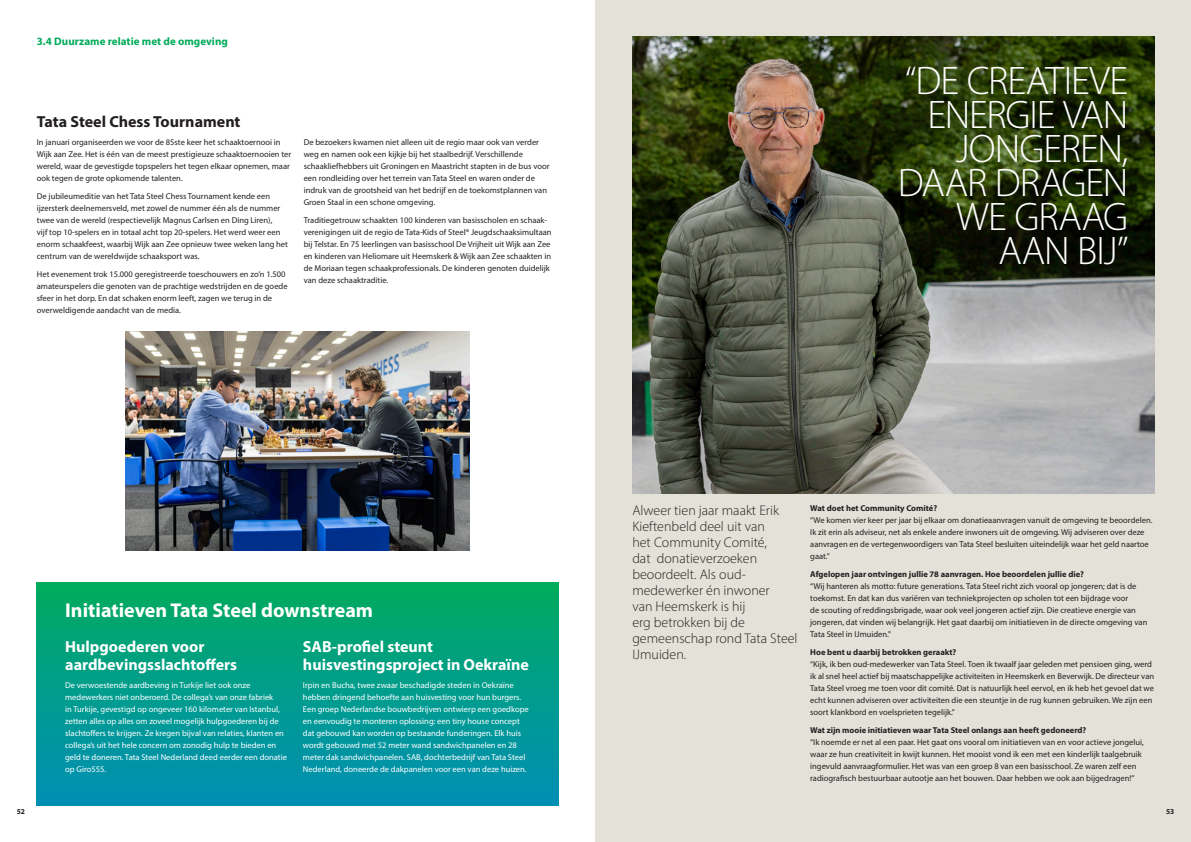
<style>
.page{position:relative;width:1191px;height:842px;background:#fff}
.page>*{position:absolute;margin:0;border:0;box-sizing:border-box;transform-origin:0 0}
.t1{font:300 40px/34px "Myriad Pro";letter-spacing:-.025em;color:#fff;text-align:right}
.t2{font:700 20px "Myriad Pro";color:#fff}
.t3{font:700 16px/18px "Myriad Pro";color:#fff}
.t4{font:700 16px "Myriad Pro";color:#231f20}
.t5{font:300 14px/16px "Myriad Pro";color:#231f20}
.t6{font:700 11px "Myriad Pro";color:#00ab5b}
.t7{font:8.5px/12px "Myriad Pro";color:#231f20}
.t8{font:8.5px/12px "Myriad Pro";color:#fff}
.t9{font:700 8.5px "Myriad Pro";color:#231f20}
.t10{font:700 7.5px "Myriad Pro";color:#231f20}
</style>
<div class="page">
<div style="left:37px;top:583px;width:521px;height:222px;background:linear-gradient(to bottom,#00aa5f,#008fb6)"></div>
<div style="left:595px;top:0;width:596px;height:842px;background:#e3e1d8"></div>
<img style="left:632px;top:37px;width:522px;height:456px">
<img style="left:126px;top:332px;width:344px;height:218px">
<p class="t6" style="left:37px;top:34px;width:192px">3.4 Duurzame relatie met de omgeving</p>
<p class="t4" style="left:37px;top:111px;width:205px">Tata Steel Chess Tournament</p>
<p class="t7" style="left:37px;top:136px;width:256px">In januari organiseerden we voor de 85ste keer het schaaktoernooi in Wijk aan Zee. Het is één van de meest prestigieuze schaaktoernooien ter wereld, waar de gevestigde topspelers het tegen elkaar opnemen, maar ook tegen de grote opkomende talenten.</p>
<p class="t7" style="left:37px;top:190px;width:253px">De jubileumeditie van het Tata Steel Chess Tournament kende een ijzersterk deelnemersveld, met zowel de nummer één als de nummer twee van de wereld (respectievelijk Magnus Carlsen en Ding Liren),<br>vijf top 10-spelers en in totaal acht top 20-spelers. Het werd weer een enorm schaakfeest, waarbij Wijk aan Zee opnieuw twee weken lang het centrum van de wereldwijde schaaksport was.</p>
<p class="t7" style="left:37px;top:268px;width:252px">Het evenement trok 15.000 geregistreerde toeschouwers en zo’n 1.500 amateurspelers die genoten van de prachtige wedstrijden en de goede sfeer in het dorp. En dat schaken enorm leeft, zagen we terug in de overweldigende aandacht van de media.</p>
<p class="t7" style="left:304px;top:136px;width:247px">De bezoekers kwamen niet alleen uit de regio maar ook van verder weg en namen ook een kijkje bij het staalbedrijf. Verschillende schaakliefhebbers uit Groningen en Maastricht stapten in de bus voor een rondleiding over het terrein van Tata Steel en waren onder de indruk van de grootsheid van het bedrijf en de toekomstplannen van Groen Staal in een schone omgeving.</p>
<p class="t7" style="left:304px;top:214px;width:249px">Traditiegetrouw schaakten 100 kinderen van basisscholen en schaak&shy;verenigingen uit de regio de Tata-Kids of Steel® Jeugdschaaksimultaan bij Telstar. En 75 leerlingen van basisschool De Vrijheit uit Wijk aan Zee en kinderen van Heliomare uit Heemskerk &amp; Wijk aan Zee schaakten in de Moriaan tegen schaakprofessionals. De kinderen genoten duidelijk van deze schaaktraditie.</p>
<p class="t2" style="left:65px;top:597px;width:309px">Initiatieven Tata Steel downstream</p>
<p class="t3" style="left:65px;top:637px;width:141px">Hulpgoederen voor</p>
<p class="t3" style="left:65px;top:655px;width:173px">aardbevingsslachtoffers</p>
<p class="t8" style="left:65px;top:679px;width:223px">De verwoestende aardbeving in Turkije liet ook onze medewerkers niet onberoerd. De collega’s van onze fabriek<br>in Turkije, gevestigd op ongeveer 160 kilometer van Istanbul, zetten alles op alles om zoveel mogelijk hulpgoederen bij de slachtoffers te krijgen. Ze kregen bijval van relaties, klanten en collega’s uit het hele concern om zonodig hulp te bieden en geld te doneren. Tata Steel Nederland deed eerder een donatie op Giro555.</p>
<p class="t3" style="left:303px;top:637px;width:227px">SAB-profiel steunt huisvestingsproject in Oekraïne</p>
<p class="t8" style="left:303px;top:679px;width:227px">Irpin en Bucha, twee zwaar beschadigde steden in Oekraïne hebben dringend behoefte aan huisvesting voor hun burgers.<br>Een groep Nederlandse bouwbedrijven ontwierp een goedkope en eenvoudig te monteren oplossing: een tiny house concept dat gebouwd kan worden op bestaande funderingen. Elk huis wordt gebouwd met 52 meter wand sandwichpanelen en 28 meter dak sandwichpanelen. SAB, dochterbedrijf van Tata Steel Nederland, doneerde de dakpanelen voor een van deze huizen.</p>
<p class="t1" style="left:898px;top:63px;width:232px">“DE CREATIEVE<br>ENERGIE VAN<br>JONGEREN,<br>DAAR DRAGEN<br>WE GRAAG</p>
<p class="t1" style="left:998px;top:233px;width:132px">AAN BIJ”</p>
<p class="t5" style="left:632px;top:503px;width:167px">Alweer tien jaar maakt Erik<br>Kieftenbeld deel uit van<br>het Community Comité,<br>dat donatieverzoeken beoordeelt. Als oud&shy;medewerker én inwoner<br>van Heemskerk is hij<br>erg betrokken bij de gemeenschap rond Tata Steel<br>IJmuiden.</p>
<p class="t9" style="left:810px;top:503px;width:128px">Wat doet het Community Comité?</p>
<p class="t7" style="left:810px;top:514px;width:344px">“We komen vier keer per jaar bij elkaar om donatieaanvragen vanuit de omgeving te beoordelen.<br>Ik zit erin als adviseur, net als enkele andere inwoners uit de omgeving. Wij adviseren over deze aanvragen en de vertegenwoordigers van Tata Steel besluiten uiteindelijk waar het geld naartoe gaat.”</p>
<p class="t9" style="left:810px;top:569px;width:275px">Afgelopen jaar ontvingen jullie 78 aanvragen. Hoe beoordelen jullie die?</p>
<p class="t7" style="left:810px;top:580px;width:339px">“Wij hanteren als motto: future generations. Tata Steel richt zich vooral op jongeren; dat is de toekomst. En dat kan dus variëren van techniekprojecten op scholen tot een bijdrage voor<br>de scouting of reddingsbrigade, waar ook veel jongeren actief zijn. Die creatieve energie van jongeren, dat vinden wij belangrijk. Het gaat daarbij om initiatieven in de directe omgeving van Tata Steel in IJmuiden."</p>
<p class="t9" style="left:810px;top:647px;width:148px">Hoe bent u daarbij betrokken geraakt?</p>
<p class="t7" style="left:810px;top:658px;width:345px">“Kijk, ik ben oud-medewerker van Tata Steel. Toen ik twaalf jaar geleden met pensioen ging, werd ik al snel heel actief bij maatschappelijke activiteiten in Heemskerk en Beverwijk. De directeur van Tata Steel vroeg me toen voor dit comité. Dat is natuurlijk heel eervol, en ik heb het gevoel dat we echt kunnen adviseren over activiteiten die een steuntje in de rug kunnen gebruiken. We zijn een soort klankbord en voelsprieten tegelijk.”</p>
<p class="t9" style="left:810px;top:725px;width:278px">Wat zijn mooie initiatieven waar Tata Steel onlangs aan heeft gedoneerd?</p>
<p class="t7" style="left:810px;top:736px;width:335px">“Ik noemde er net al een paar. Het gaat ons vooral om initiatieven van en voor actieve jongelui, waar ze hun creativiteit in kwijt kunnen. Het mooist vond ik een met een kinderlijk taalgebruik ingevuld aanvraagformulier. Het was van een groep 8 van een basisschool. Ze waren zelf een radiografisch bestuurbaar autootje aan het bouwen. Daar hebben we ook aan bijgedragen!”</p>
<p class="t10" style="left:17px;top:806px;width:10px">52</p>
<p class="t10" style="left:1166px;top:806px;width:10px">53</p>
</div>
